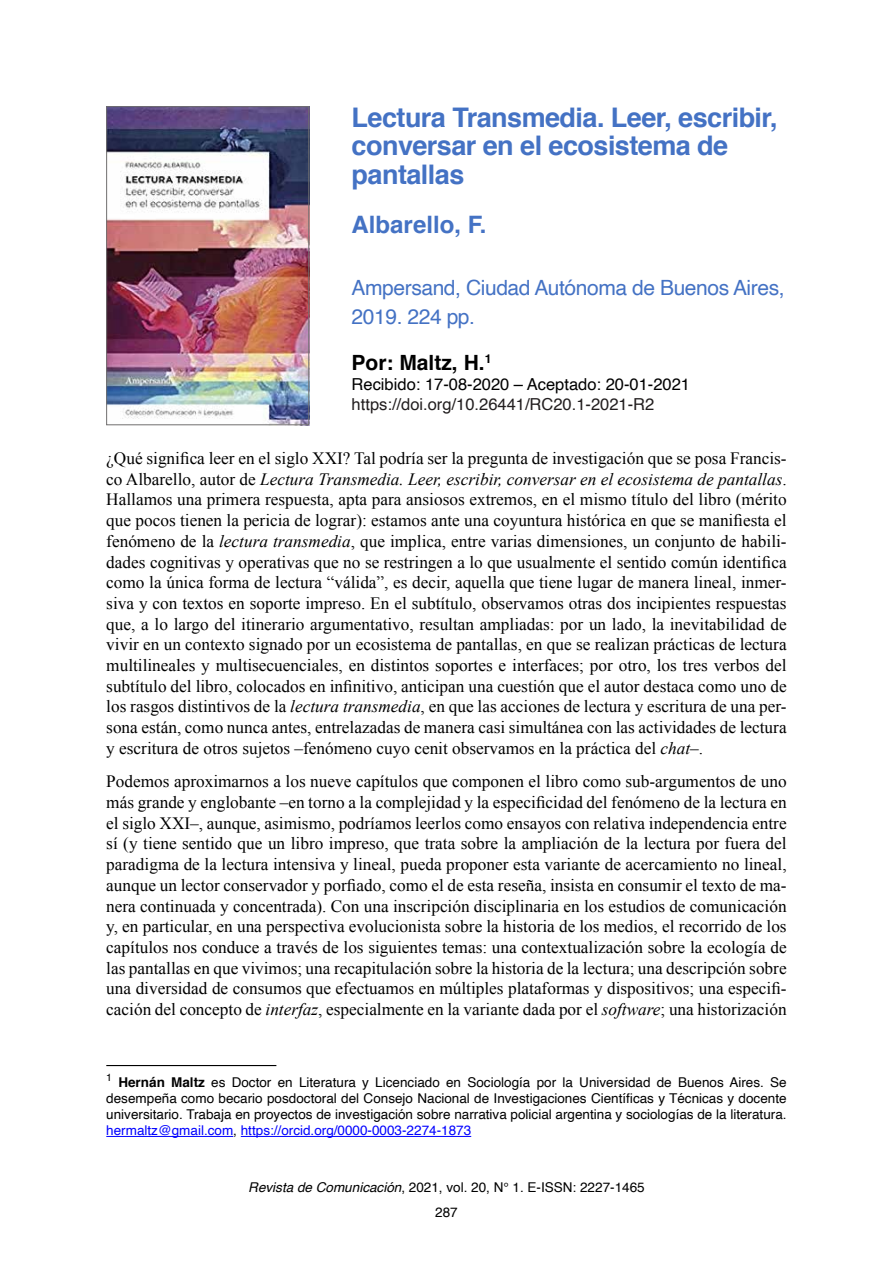
<style>
.page{position:relative;width:893px;height:1263px;background:#fff}
.page>*{position:absolute;margin:0;border:0;box-sizing:border-box;transform-origin:0 0}
.t1{font:700 27px/28.5px "Helvetica";letter-spacing:-.02em;color:#4472c4}
.t2{font:700 24px "Helvetica";color:#4472c4}
.t3{font:21px/28.5px "Helvetica";letter-spacing:-.02em;color:#4472c4}
.t4{font:700 21px "Helvetica";color:#000}
.t5{font:17.25px/20.7px "Times New Roman";color:#000;text-align:justify}
.t6{font:16.5px "Helvetica";color:#000}
.t7{font:16.5px "Helvetica";color:#221e1f}
.t8{font:13.5px/16.2px "Helvetica";color:#000;text-align:center}
.s1{font-style:italic}
.s2{font-weight:700}
.s3{color:#00f}
</style>
<div class="page">
<hr style="left:106px;top:1065px;width:170px;height:1px;background:#000">
<hr style="left:106px;top:1136px;width:127px;height:1px;background:#00f">
<hr style="left:241px;top:1136px;width:230px;height:1px;background:#00f">
<img style="left:108px;top:108px;width:199px;height:315px">
<div style="left:106px;top:106px;width:203px;height:319px;border:1px solid #706f6f"></div>
<h1 class="t1" style="left:352px;top:103px;width:427px">Lectura Transmedia. Leer, escribir, conversar en el ecosistema de pantallas</h1>
<h2 class="t2" style="left:352px;top:205px;width:136px">Albarello, F.</h2>
<p class="t3" style="left:352px;top:274px;width:434px">Ampersand, Ciudad Autónoma de Buenos Aires,<br>2019. 224 pp.</p>
<p class="t4" style="left:352px;top:346px;width:141px">Por: Maltz, H.<sup>1</sup></p>
<p class="t6" style="left:352px;top:372px;width:340px">Recibido: 17-08-2020 – Aceptado: 20-01-2021</p>
<p class="t7" style="left:352px;top:391px;width:304px">https://doi.org/10.26441/RC20.1-2021-R2</p>
<p class="t5" style="left:106px;top:448px;width:682px">¿Qué significa leer en el siglo XXI? Tal podría ser la pregunta de investigación que se posa Francis&shy;co Albarello, autor de <span class="s1">Lectura Transmedia. Leer, escribir, conversar en el ecosistema de pantallas</span>.<br>Hallamos una primera respuesta, apta para ansiosos extremos, en el mismo título del libro (mérito que pocos tienen la pericia de lograr): estamos ante una coyuntura histórica en que se manifiesta el fenómeno de la <span class="s1">lectura transmedia</span>, que implica, entre varias dimensiones, un conjunto de habili&shy;dades cognitivas y operativas que no se restringen a lo que usualmente el sentido común identifica como la única forma de lectura “válida”, es decir, aquella que tiene lugar de manera lineal, inmer&shy;siva y con textos en soporte impreso. En el subtítulo, observamos otras dos incipientes respuestas que, a lo largo del itinerario argumentativo, resultan ampliadas: por un lado, la inevitabilidad de vivir en un contexto signado por un ecosistema de pantallas, en que se realizan prácticas de lectura multilineales y multisecuenciales, en distintos soportes e interfaces; por otro, los tres verbos del subtítulo del libro, colocados en infinitivo, anticipan una cuestión que el autor destaca como uno de los rasgos distintivos de la <span class="s1">lectura transmedia</span>, en que las acciones de lectura y escritura de una per&shy;sona están, como nunca antes, entrelazadas de manera casi simultánea con las actividades de lectura y escritura de otros sujetos –fenómeno cuyo cenit observamos en la práctica del <span class="s1">chat</span>–.</p>
<p class="t5" style="left:106px;top:771px;width:682px">Podemos aproximarnos a los nueve capítulos que componen el libro como sub-argumentos de uno más grande y englobante –en torno a la complejidad y la especificidad del fenómeno de la lectura en el siglo XXI–, aunque, asimismo, podríamos leerlos como ensayos con relativa independencia entre sí (y tiene sentido que un libro impreso, que trata sobre la ampliación de la lectura por fuera del paradigma de la lectura intensiva y lineal, pueda proponer esta variante de acercamiento no lineal, aunque un lector conservador y porfiado, como el de esta reseña, insista en consumir el texto de ma&shy;nera continuada y concentrada). Con una inscripción disciplinaria en los estudios de comunicación y, en particular, en una perspectiva evolucionista sobre la historia de los medios, el recorrido de los capítulos nos conduce a través de los siguientes temas: una contextualización sobre la ecología de las pantallas en que vivimos; una recapitulación sobre la historia de la lectura; una descripción sobre una diversidad de consumos que efectuamos en múltiples plataformas y dispositivos; una especifi&shy;cación del concepto de <span class="s1">interfaz</span>, especialmente en la variante dada por el <span class="s1">software</span>; una historización</p>
<p class="t8" style="left:106px;top:1074px;width:682px;text-align:justify"><sup>1</sup> <span class="s2">Hernán Maltz</span> es Doctor en Literatura y Licenciado en Sociología por la Universidad de Buenos Aires. Se desempeña como becario posdoctoral del Consejo Nacional de Investigaciones Científicas y Técnicas y docente universitario. Trabaja en proyectos de investigación sobre narrativa policial argentina y sociologías de la literatura. <span class="s3">hermaltz@gmail.com</span>, <span class="s3">https://orcid.org/0000-0003-2274-1873</span></p>
<p class="t8" style="left:248px;top:1175px;width:398px;line-height:24.8px"><span class="s1">Revista de Comunicación</span>, 2021, vol. 20, N° 1. E-ISSN: 2227-1465<br>287</p>
</div>
